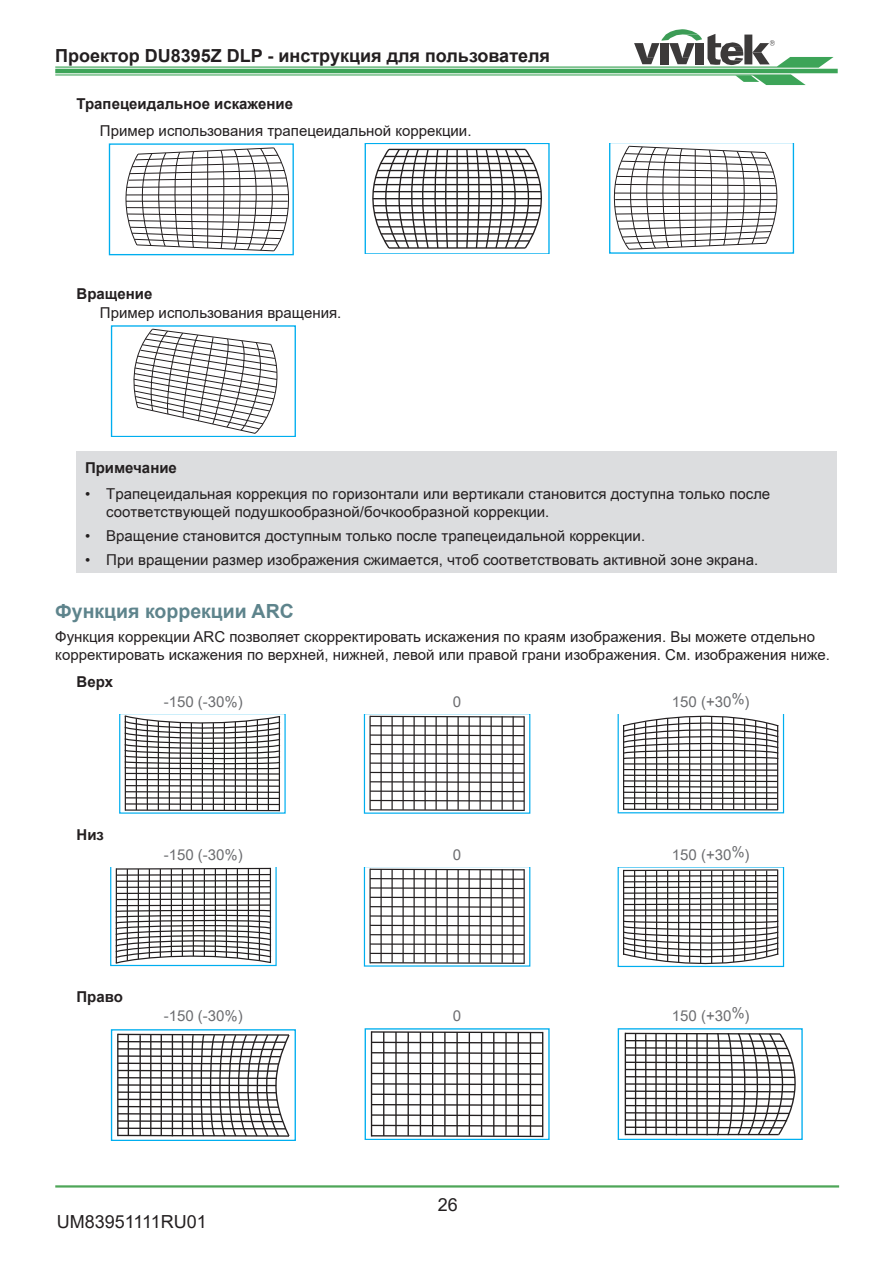
<style>
.page{position:relative;width:893px;height:1263px;background:#fff}
.page>*{position:absolute;margin:0;border:0;box-sizing:border-box;transform-origin:0 0}
.Topic_3{font:700 19.5px "Arial";color:#5e848c}
.t1{font:700 18px "Arial";color:#231f20}
.t2{font:18px "Arial";color:#231f20}
.t3{font:15px/18px "Arial Unicode MS";color:#231f20}
.Content{font:15px/18px "Arial";color:#231f20}
.Position_Right_5mm{font:15px "Arial";color:#231f20}
.Positoin_Middle{font:15px "Arial Unicode MS";color:#6c6d70}
.Position_Right_5mm-2{font:700 15px "Arial";color:#231f20}
.Content-2{font:700 15px "Arial";color:#231f20}
</style>
<div class="page">
<hr style="left:55px;top:69px;width:783px;height:4px;background:#3da458">
<svg style="left:55px;top:74px;width:751px;height:11px"></svg>
<svg style="left:55px;top:29px;width:779px;height:39px"></svg>
<hr style="left:55px;top:1185px;width:784px;height:2px;background:#4ea658">
<div style="left:109px;top:144px;width:185px;height:111px;border:1px solid #00aeef"></div>
<svg style="left:125px;top:147px;width:169px;height:105px"></svg>
<svg style="left:364px;top:144px;width:186px;height:110px"></svg>
<hr style="left:389px;top:149px;width:136px;height:1px;background:#231f20">
<hr style="left:389px;top:247px;width:136px;height:2px;background:#231f20">
<hr style="left:385px;top:240px;width:145px;height:2px;background:#231f20">
<hr style="left:381px;top:233px;width:152px;height:2px;background:#231f20">
<hr style="left:378px;top:226px;width:158px;height:2px;background:#231f20">
<hr style="left:376px;top:219px;width:162px;height:1px;background:#231f20">
<hr style="left:374px;top:212px;width:166px;height:1px;background:#231f20">
<hr style="left:373px;top:205px;width:168px;height:1px;background:#231f20">
<hr style="left:373px;top:198px;width:168px;height:1px;background:#231f20">
<hr style="left:373px;top:191px;width:168px;height:1px;background:#231f20">
<hr style="left:374px;top:184px;width:166px;height:1px;background:#231f20">
<hr style="left:376px;top:177px;width:163px;height:1px;background:#231f20">
<hr style="left:378px;top:170px;width:158px;height:1px;background:#231f20">
<hr style="left:381px;top:163px;width:152px;height:1px;background:#231f20">
<hr style="left:384px;top:156px;width:146px;height:1px;background:#231f20">
<svg style="left:609px;top:144px;width:185px;height:110px"></svg>
<div style="left:111px;top:326px;width:185px;height:111px;border:1px solid #00aeef"></div>
<svg style="left:133px;top:328px;width:145px;height:106px"></svg>
<div style="left:77px;top:452px;width:760px;height:121px;background:#dcdddf"></div>
<svg style="left:119px;top:714px;width:167px;height:100px"></svg>
<svg style="left:364px;top:714px;width:166px;height:100px"></svg>
<svg style="left:618px;top:714px;width:166px;height:99px"></svg>
<svg style="left:110px;top:867px;width:167px;height:99px"></svg>
<svg style="left:364px;top:867px;width:166px;height:100px"></svg>
<div style="left:618px;top:867px;width:166px;height:100px;border:1px solid #00aeef"></div>
<svg style="left:623px;top:869px;width:156px;height:42px"></svg>
<hr style="left:623px;top:870px;width:1px;height:84px;background:#231f20">
<hr style="left:634px;top:870px;width:1px;height:86px;background:#231f20">
<hr style="left:645px;top:870px;width:1px;height:88px;background:#231f20">
<hr style="left:656px;top:870px;width:1px;height:90px;background:#231f20">
<hr style="left:667px;top:870px;width:1px;height:92px;background:#231f20">
<hr style="left:678px;top:870px;width:1px;height:92px;background:#231f20">
<hr style="left:689px;top:870px;width:1px;height:92px;background:#231f20">
<hr style="left:700px;top:870px;width:1px;height:93px;background:#231f20">
<hr style="left:711px;top:870px;width:1px;height:93px;background:#231f20">
<hr style="left:722px;top:870px;width:1px;height:93px;background:#231f20">
<hr style="left:733px;top:870px;width:1px;height:92px;background:#231f20">
<hr style="left:744px;top:870px;width:1px;height:91px;background:#231f20">
<hr style="left:755px;top:870px;width:1px;height:89px;background:#231f20">
<hr style="left:766px;top:870px;width:1px;height:87px;background:#231f20">
<hr style="left:777px;top:870px;width:1px;height:84px;background:#231f20">
<hr style="left:624px;top:915px;width:154px;height:1px;background:#231f20">
<svg style="left:622px;top:920px;width:157px;height:48px"></svg>
<div style="left:111px;top:1029px;width:185px;height:111px;border:1px solid #00aeef"></div>
<svg style="left:117px;top:1033px;width:173px;height:104px"></svg>
<svg style="left:370px;top:1031px;width:174px;height:3px"></svg>
<svg style="left:370px;top:1041px;width:174px;height:3px"></svg>
<svg style="left:370px;top:1051px;width:174px;height:4px"></svg>
<svg style="left:370px;top:1062px;width:174px;height:3px"></svg>
<svg style="left:370px;top:1072px;width:174px;height:3px"></svg>
<svg style="left:370px;top:1082px;width:174px;height:4px"></svg>
<svg style="left:370px;top:1093px;width:174px;height:3px"></svg>
<svg style="left:370px;top:1103px;width:174px;height:3px"></svg>
<svg style="left:370px;top:1114px;width:174px;height:3px"></svg>
<svg style="left:370px;top:1124px;width:174px;height:3px"></svg>
<svg style="left:370px;top:1134px;width:174px;height:4px"></svg>
<hr style="left:371px;top:1032px;width:1px;height:104px;background:#231f20">
<hr style="left:383px;top:1032px;width:1px;height:104px;background:#231f20">
<hr style="left:395px;top:1032px;width:2px;height:104px;background:#231f20">
<hr style="left:408px;top:1032px;width:1px;height:104px;background:#231f20">
<hr style="left:420px;top:1032px;width:1px;height:104px;background:#231f20">
<hr style="left:432px;top:1032px;width:1px;height:104px;background:#231f20">
<hr style="left:444px;top:1032px;width:2px;height:104px;background:#231f20">
<hr style="left:456px;top:1032px;width:2px;height:104px;background:#231f20">
<hr style="left:469px;top:1032px;width:1px;height:104px;background:#231f20">
<hr style="left:481px;top:1032px;width:1px;height:104px;background:#231f20">
<hr style="left:493px;top:1032px;width:1px;height:104px;background:#231f20">
<hr style="left:505px;top:1032px;width:2px;height:104px;background:#231f20">
<hr style="left:518px;top:1032px;width:1px;height:104px;background:#231f20">
<hr style="left:530px;top:1032px;width:1px;height:104px;background:#231f20">
<hr style="left:542px;top:1032px;width:1px;height:104px;background:#231f20">
<div style="left:365px;top:1029px;width:185px;height:111px;border:1px solid #00aeef"></div>
<div style="left:618px;top:1029px;width:185px;height:111px;border:1px solid #00aeef"></div>
<svg style="left:624px;top:1031px;width:179px;height:106px"></svg>
<p class="t1" style="left:55px;top:43px;width:496px">Проектор DU8395Z DLP - инструкция для пользователя</p>
<p class="Position_Right_5mm-2" style="left:77px;top:93px;width:218px">Трапецеидальное искажение</p>
<p class="Position_Right_5mm" style="left:100px;top:121px;width:373px">Пример использования трапецеидальной коррекции.</p>
<p class="Position_Right_5mm-2" style="left:77px;top:283px;width:77px">Вращение</p>
<p class="Position_Right_5mm" style="left:100px;top:303px;width:243px">Пример использования вращения.</p>
<p class="Content-2" style="left:85px;top:457px;width:93px">Примечание</p>
<p class="t3" style="left:106px;top:484px;width:665px;text-indent:-21px">• Трапецеидальная коррекция по горизонтали или вертикали становится доступна только после соответствующей подушкообразной/бочкообразной коррекции.</p>
<p class="t3" style="left:85px;top:526px;width:562px">• Вращение становится доступным только после трапецеидальной коррекции.</p>
<p class="t3" style="left:85px;top:550px;width:675px">• При вращении размер изображения сжимается, чтоб соответствовать активной зоне экрана.</p>
<p class="Topic_3" style="left:55px;top:597px;width:240px">Функция коррекции ARC</p>
<p class="Content" style="left:55px;top:628px;width:776px">Функция коррекции ARC позволяет скорректировать искажения по краям изображения. Вы можете отдельно корректировать искажения по верхней, нижней, левой или правой грани изображения. См. изображения ниже.</p>
<p class="Position_Right_5mm-2" style="left:77px;top:671px;width:38px">Верх</p>
<p class="Positoin_Middle" style="left:164px;top:691px;width:81px">-150 (-30%)</p>
<p class="Positoin_Middle" style="left:453px;top:691px;width:10px">0</p>
<p class="Positoin_Middle" style="left:672px;top:691px;width:79px">150 (+30%)</p>
<p class="Position_Right_5mm-2" style="left:77px;top:824px;width:29px">Низ</p>
<p class="Positoin_Middle" style="left:164px;top:844px;width:81px">-150 (-30%)</p>
<p class="Positoin_Middle" style="left:453px;top:844px;width:10px">0</p>
<p class="Positoin_Middle" style="left:672px;top:844px;width:79px">150 (+30%)</p>
<p class="Position_Right_5mm-2" style="left:77px;top:986px;width:48px">Право</p>
<p class="Positoin_Middle" style="left:164px;top:1005px;width:81px">-150 (-30%)</p>
<p class="Positoin_Middle" style="left:453px;top:1005px;width:10px">0</p>
<p class="Positoin_Middle" style="left:672px;top:1005px;width:79px">150 (+30%)</p>
<p class="t2" style="left:438px;top:1192px;width:22px">26</p>
<p class="t2" style="left:57px;top:1209px;width:152px">UM83951111RU01</p>
</div>
